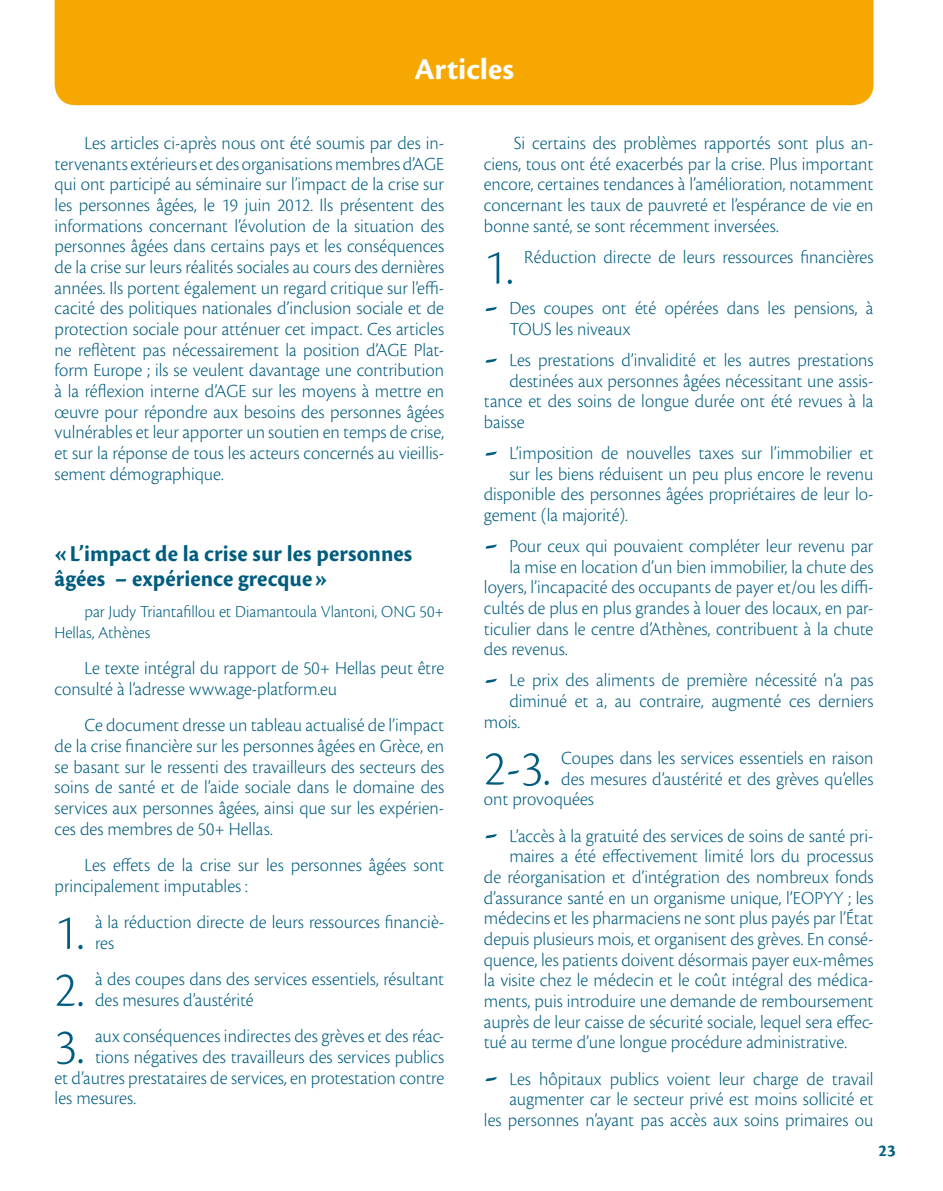
<style>
.page{position:relative;width:943px;height:1191px;background:#fff}
.page>*{position:absolute;margin:0;border:0;box-sizing:border-box;transform-origin:0 0}
.t1{font:300 52.15px "Cronos Pro";color:#005d7f}
.t2{font:700 31.5px "Cronos Pro";letter-spacing:.005em;color:#fff}
.t3{font:700 23.62px/24.5px "Cronos Pro";letter-spacing:.005em;color:#005d7f}
.t4{font:300 19.25px/20.7px "Cronos Pro";color:#005d7f}
.t5{font:300 17.5px/20.7px "Cronos Pro";letter-spacing:-.005em;color:#005d7f}
.t6{font:700 17.5px "Cronos Pro";color:#005d7f}
</style>
<div class="page">
<div style="left:55px;top:0;width:818px;height:105px;background:#f6a800"></div>
<h2 class="t2" style="left:414px;top:51px;width:101px">Articles</h2>
<p class="t4" style="left:55px;top:133px;width:391px;text-align:justify;text-indent:30px">Les articles ci-après nous ont été soumis par des in&shy;tervenants extérieurs et des organisations membres d’AGE qui ont participé au séminaire sur l’impact de la crise sur les personnes âgées, le 19 juin 2012. Ils présentent des informations concernant l’évolution de la situation des personnes âgées dans certains pays et les conséquences de la crise sur leurs réalités sociales au cours des dernières années. Ils portent également un regard critique sur l’effi&shy;cacité des politiques nationales d’inclusion sociale et de protection sociale pour atténuer cet impact. Ces articles ne reflètent pas nécessairement la position d’AGE Plat&shy;form Europe ; ils se veulent davantage une contribution à la réflexion interne d’AGE sur les moyens à mettre en œuvre pour répondre aux besoins des personnes âgées vulnérables et leur apporter un soutien en temps de crise, et sur la réponse de tous les acteurs concernés au vieillis&shy;sement démographique.</p>
<p class="t3" style="left:55px;top:542px;width:359px">«L’impact de la crise sur les personnes âgées – expérience grecque»</p>
<p class="t5" style="left:55px;top:601px;width:391px;text-indent:30px">par Judy Triantafillou et Diamantoula Vlantoni, ONG 50+<br>Hellas, Athènes</p>
<p class="t4" style="left:55px;top:658px;width:391px;text-indent:30px">Le texte intégral du rapport de 50+ Hellas peut être consulté à l’adresse www.age-platform.eu</p>
<p class="t4" style="left:55px;top:715px;width:391px;text-align:justify;text-indent:30px">Ce document dresse un tableau actualisé de l’impact de la crise financière sur les personnes âgées en Grèce, en se basant sur le ressenti des travailleurs des secteurs des soins de santé et de l’aide sociale dans le domaine des services aux personnes âgées, ainsi que sur les expérien&shy;ces des membres de 50+ Hellas.</p>
<p class="t4" style="left:55px;top:854px;width:391px;text-indent:30px">Les effets de la crise sur les personnes âgées sont principalement imputables :</p>
<h1 class="t1" style="left:55px;top:902px;width:31px">1.</h1>
<p class="t4" style="left:95px;top:911px;width:351px">à la réduction directe de leurs ressources financiè&shy;res</p>
<h1 class="t1" style="left:55px;top:959px;width:31px">2.</h1>
<p class="t4" style="left:95px;top:968px;width:351px">à des coupes dans des services essentiels, résultant des mesures d’austérité</p>
<h1 class="t1" style="left:55px;top:1016px;width:31px">3.</h1>
<p class="t4" style="left:95px;top:1025px;width:351px">aux conséquences indirectes des grèves et des réac-</p>
<p class="t4" style="left:95px;top:1046px;width:351px">tions négatives des travailleurs des services publics</p>
<p class="t4" style="left:55px;top:1067px;width:391px">et d’autres prestataires de services, en protestation contre</p>
<p class="t4" style="left:55px;top:1087px;width:83px">les mesures.</p>
<p class="t4" style="left:484px;top:133px;width:391px;text-align:justify;text-indent:30px">Si certains des problèmes rapportés sont plus an&shy;ciens, tous ont été exacerbés par la crise. Plus important encore, certaines tendances à l’amélioration, notamment concernant les taux de pauvreté et l’espérance de vie en bonne santé, se sont récemment inversées.</p>
<h1 class="t1" style="left:484px;top:237px;width:31px">1.</h1>
<p class="t4" style="left:524px;top:246px;width:351px">Réduction directe de leurs ressources financières</p>
<h1 class="t1" style="left:484px;top:275px;width:16px">-</h1>
<p class="t4" style="left:509px;top:298px;width:366px">Des coupes ont été opérées dans les pensions, à<br>TOUS les niveaux</p>
<h1 class="t1" style="left:484px;top:326px;width:16px">-</h1>
<p class="t4" style="left:509px;top:350px;width:365px">Les prestations d’invalidité et les autres prestations</p>
<p class="t4" style="left:509px;top:370px;width:365px">destinées aux personnes âgées nécessitant une assis-</p>
<p class="t4" style="left:484px;top:391px;width:391px">tance et des soins de longue durée ont été revues à la</p>
<p class="t4" style="left:484px;top:412px;width:42px">baisse</p>
<h1 class="t1" style="left:484px;top:419px;width:16px">-</h1>
<p class="t4" style="left:509px;top:442px;width:366px">L’imposition de nouvelles taxes sur l’immobilier et</p>
<p class="t4" style="left:509px;top:463px;width:365px">sur les biens réduisent un peu plus encore le revenu</p>
<p class="t4" style="left:484px;top:484px;width:391px">disponible des personnes âgées propriétaires de leur lo-</p>
<p class="t4" style="left:484px;top:504px;width:146px">gement (la majorité).</p>
<h1 class="t1" style="left:484px;top:512px;width:16px">-</h1>
<p class="t4" style="left:509px;top:535px;width:366px">Pour ceux qui pouvaient compléter leur revenu par</p>
<p class="t4" style="left:509px;top:556px;width:365px">la mise en location d’un bien immobilier, la chute des</p>
<p class="t4" style="left:484px;top:577px;width:391px">loyers, l’incapacité des occupants de payer et/ou les diffi-</p>
<p class="t4" style="left:484px;top:597px;width:391px">cultés de plus en plus grandes à louer des locaux, en par-</p>
<p class="t4" style="left:484px;top:618px;width:391px">ticulier dans le centre d’Athènes, contribuent à la chute</p>
<p class="t4" style="left:484px;top:639px;width:85px">des revenus.</p>
<h1 class="t1" style="left:484px;top:646px;width:16px">-</h1>
<p class="t4" style="left:509px;top:670px;width:365px">Le prix des aliments de première nécessité n’a pas</p>
<p class="t4" style="left:509px;top:690px;width:365px">diminué et a, au contraire, augmenté ces derniers</p>
<p class="t4" style="left:484px;top:711px;width:38px">mois.</p>
<h1 class="t1" style="left:484px;top:738px;width:68px">2-3.</h1>
<p class="t4" style="left:561px;top:747px;width:314px">Coupes dans les services essentiels en raison</p>
<p class="t4" style="left:561px;top:768px;width:314px">des mesures d’austérité et des grèves qu’elles</p>
<p class="t4" style="left:484px;top:788px;width:112px">ont provoquées</p>
<h1 class="t1" style="left:484px;top:802px;width:16px">-</h1>
<p class="t4" style="left:509px;top:825px;width:365px">L’accès à la gratuité des services de soins de santé pri-</p>
<p class="t4" style="left:509px;top:846px;width:365px">maires a été effectivement limité lors du processus</p>
<p class="t4" style="left:484px;top:866px;width:391px">de réorganisation et d’intégration des nombreux fonds</p>
<p class="t4" style="left:484px;top:887px;width:391px">d’assurance santé en un organisme unique, l’EOPYY ; les</p>
<p class="t4" style="left:484px;top:907px;width:391px">médecins et les pharmaciens ne sont plus payés par l’État</p>
<p class="t4" style="left:484px;top:928px;width:391px">depuis plusieurs mois, et organisent des grèves. En consé-</p>
<p class="t4" style="left:484px;top:949px;width:391px">quence, les patients doivent désormais payer eux-mêmes</p>
<p class="t4" style="left:484px;top:969px;width:391px">la visite chez le médecin et le coût intégral des médica-</p>
<p class="t4" style="left:484px;top:990px;width:391px">ments, puis introduire une demande de remboursement</p>
<p class="t4" style="left:484px;top:1011px;width:391px">auprès de leur caisse de sécurité sociale, lequel sera effec-</p>
<p class="t4" style="left:484px;top:1031px;width:364px">tué au terme d’une longue procédure administrative.</p>
<h1 class="t1" style="left:484px;top:1045px;width:16px">-</h1>
<p class="t4" style="left:484px;top:1068px;width:391px;text-align:right">Les hôpitaux publics voient leur charge de travail augmenter car le secteur privé est moins sollicité et<br>les personnes n’ayant pas accès aux soins primaires ou</p>
<p class="t6" style="left:878px;top:1140px;width:19px">23</p>
</div>
